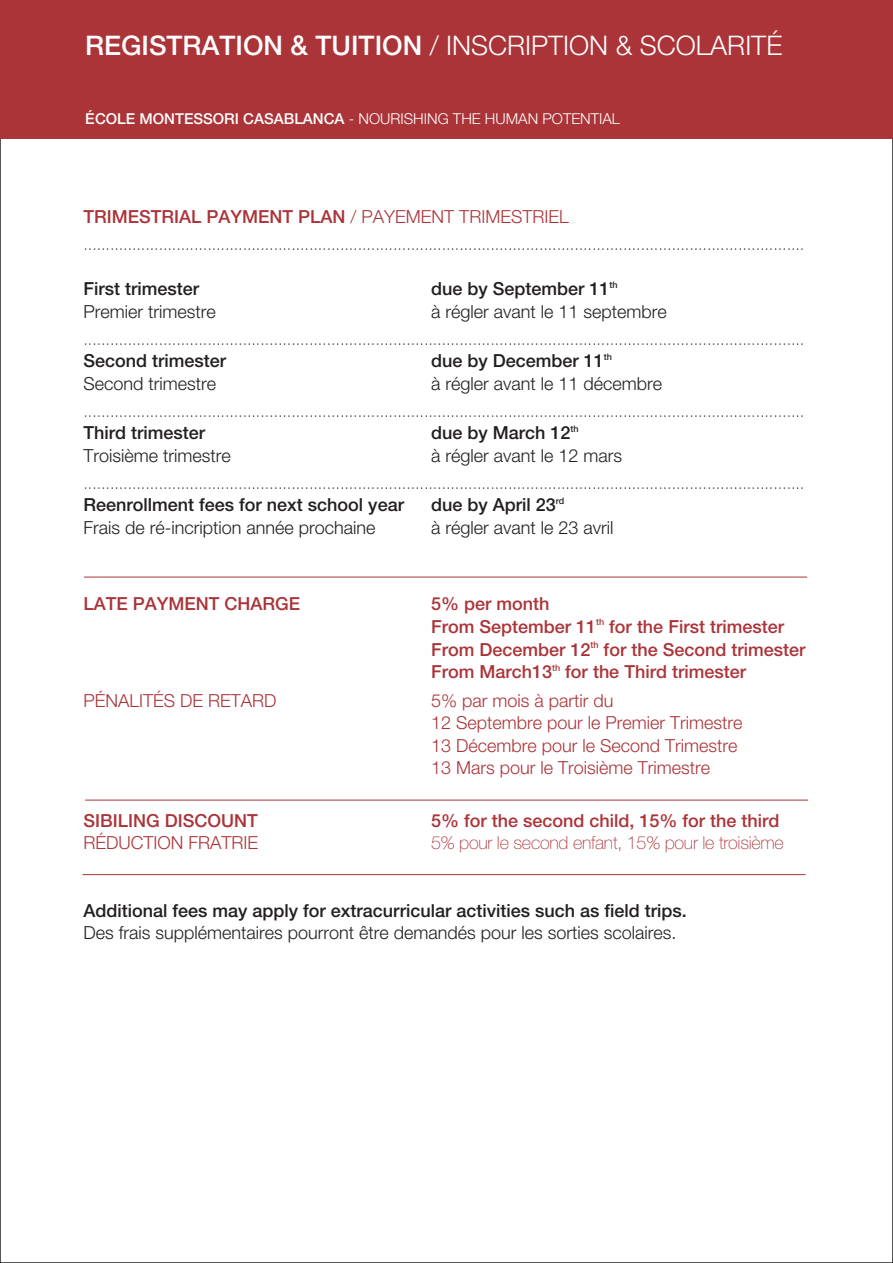
<style>
.page{position:relative;width:893px;height:1263px;background:#fff}
.page>*{position:absolute;margin:0;border:0;box-sizing:border-box;transform-origin:0 0}
.t1{font:300 27px "Helvetica Neue";color:#fff}
.t2{font:300 18px "Helvetica Neue";color:#231f20}
.t3{font:500 18px/22.5px "Helvetica Neue";color:#ab3439}
.t4{font:500 18px "Helvetica Neue";color:#231f20}
.t5{font:300 18px/22.5px "Helvetica Neue";color:#ab3439}
.t6{font:100 18px "Helvetica Neue";letter-spacing:-.015em;color:#ab3439}
.t7{font:100 16.5px "Helvetica Neue";color:#231f20}
.t8{font:300 15px "Helvetica Neue";color:#fff}
.s1{font-weight:500}
.s2{font-weight:300}
</style>
<div class="page">
<hr style="left:83px;top:874px;width:723px;height:1px;background:#ab3439">
<hr style="left:84px;top:577px;width:723px;height:1px;background:#ab3439">
<hr style="left:85px;top:800px;width:723px;height:1px;background:#ab3439">
<div style="left:0;top:0;width:893px;height:138px;background:#ab3439"></div>
<h1 class="t1" style="left:85px;top:29px;width:699px"><span class="s1">REGISTRATION &amp; TUITION</span> / INSCRIPTION &amp; SCOLARITÉ</h1>
<p class="t8" style="left:85px;top:109px;width:536px"><span class="s1">ÉCOLE MONTESSORI CASABLANCA</span> - NOURISHING THE HUMAN POTENTIAL</p>
<p class="t3" style="left:83px;top:206px;width:487px">TRIMESTRIAL PAYMENT PLAN <span class="s2">/ PAYEMENT TRIMESTRIEL</span></p>
<p class="t7" style="left:83px;top:235px;width:722px">...................................................................................................................................................................</p>
<p class="t4" style="left:83px;top:278px;width:117px">First trimester</p>
<p class="t4" style="left:431px;top:278px;width:188px">due by September 11<sup>th</sup></p>
<p class="t2" style="left:83px;top:301px;width:134px">Premier trimestre</p>
<p class="t2" style="left:431px;top:301px;width:237px">à régler avant le 11 septembre</p>
<p class="t7" style="left:83px;top:330px;width:722px">...................................................................................................................................................................</p>
<p class="t4" style="left:83px;top:350px;width:144px">Second trimester</p>
<p class="t4" style="left:431px;top:350px;width:182px">due by December 11<sup>th</sup></p>
<p class="t2" style="left:83px;top:373px;width:134px">Second trimestre</p>
<p class="t2" style="left:431px;top:373px;width:233px">à régler avant le 11 décembre</p>
<p class="t7" style="left:83px;top:402px;width:722px">...................................................................................................................................................................</p>
<p class="t4" style="left:83px;top:422px;width:123px">Third trimester</p>
<p class="t4" style="left:431px;top:422px;width:149px">due by March 12<sup>th</sup></p>
<p class="t2" style="left:83px;top:445px;width:149px">Troisième trimestre</p>
<p class="t2" style="left:431px;top:445px;width:193px">à régler avant le 12 mars</p>
<p class="t7" style="left:83px;top:474px;width:722px">...................................................................................................................................................................</p>
<p class="t4" style="left:83px;top:494px;width:322px">Reenrollment fees for next school year</p>
<p class="t4" style="left:431px;top:494px;width:135px">due by April 23<sup>rd</sup></p>
<p class="t2" style="left:83px;top:517px;width:294px">Frais de ré-incription année prochaine</p>
<p class="t2" style="left:431px;top:517px;width:184px">à régler avant le 23 avril</p>
<p class="t3" style="left:83px;top:593px;width:218px">LATE PAYMENT CHARGE</p>
<p class="t3" style="left:431px;top:593px;width:376px">5% per month<br>From September 11<sup>th</sup> for the First trimester From December 12<sup>th</sup> for the Second trimester From March13<sup>th</sup> for the Third trimester</p>
<p class="t5" style="left:83px;top:688px;width:195px">PÉNALITÉS DE RETARD</p>
<p class="t5" style="left:431px;top:688px;width:313px">5% par mois à partir du<br>12 Septembre pour le Premier Trimestre 13 Décembre pour le Second Trimestre 13 Mars pour le Troisième Trimestre</p>
<p class="t3" style="left:83px;top:809px;width:176px">SIBILING DISCOUNT</p>
<p class="t3" style="left:431px;top:809px;width:350px">5% for the second child, 15% for the third</p>
<p class="t5" style="left:83px;top:831px;width:176px">RÉDUCTION FRATRIE</p>
<p class="t6" style="left:431px;top:833px;width:354px">5% pour le second enfant, 15% pour le troisième</p>
<p class="t4" style="left:83px;top:899px;width:605px">Additional fees may apply for extracurricular activities such as field trips.</p>
<p class="t2" style="left:83px;top:922px;width:595px">Des frais supplémentaires pourront être demandés pour les sorties scolaires.</p>
</div>
